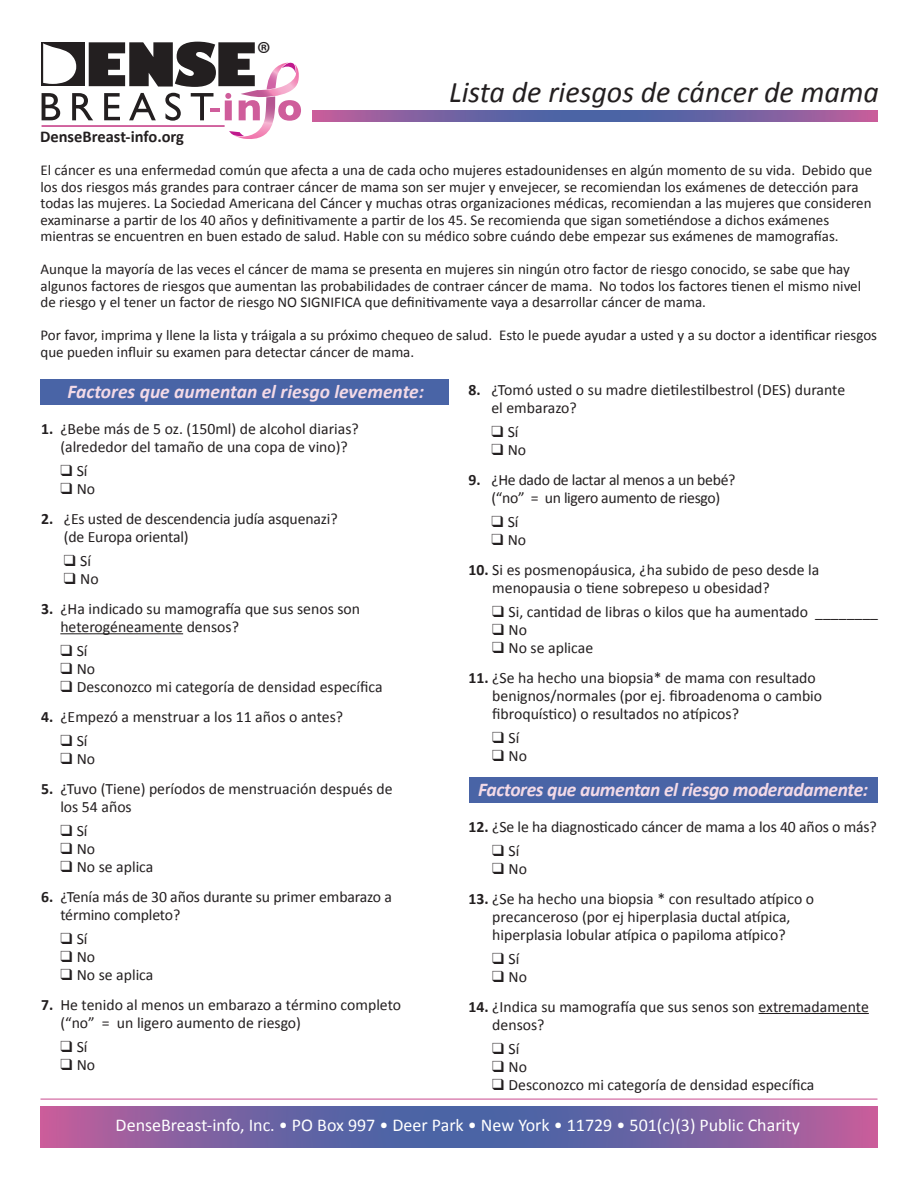
<style>
.page{position:relative;width:918px;height:1188px;background:#fff}
.page>*{position:absolute;margin:0;border:0;box-sizing:border-box;transform-origin:0 0}
.t1{font:33.75px "Myriad Pro";color:#231f20}
.t2{font:italic 30px "Calibri";color:#231f20}
.t3{font:italic 700 19.5px "Calibri";letter-spacing:-.02em;color:#f3dae7}
.t4{font:italic 700 19.5px "Calibri";color:#f3dae7}
.t5{font:18px "Calibri";color:#fff}
.t6{font:700 16.5px "Calibri";color:#231f20}
.t7{font:15.75px/18px "Calibri";color:#231f20}
.t8{font:15.75px/18px "Calibri";letter-spacing:-.02em;color:#231f20;text-align:center}
.t9{font:15px/16.5px "Calibri";color:#231f20}
.s1{font-weight:700}
</style>
<div class="page">
<div style="left:469px;top:777px;width:409px;height:26px;background:#4964a6"></div>
<div style="left:40px;top:379px;width:409px;height:26px;background:#4964a6"></div>
<hr style="left:60px;top:633px;width:123px;height:1px;background:#231f20">
<hr style="left:759px;top:1013px;width:110px;height:1px;background:#231f20">
<svg style="left:40px;top:1107px;width:838px;height:40px;background:#7961a1"></svg>
<hr style="left:40px;top:1099px;width:837px;height:1px;background:#cf5d9b">
<svg style="left:313px;top:111px;width:565px;height:10px;background:#7861a1"></svg>
<div style="left:41px;top:42px;width:44px;height:44px;background:#231f20"></div>
<svg style="left:42px;top:42px;width:259px;height:97px"></svg>
<hr style="left:210px;top:108px;width:10px;height:4px;background:#cf5d9b">
<hr style="left:42px;top:125px;width:183px;height:2px;background:#cf5d9b">
<div style="left:40px;top:130px;width:185px;height:28px;background:#fff"></div>
<p class="t6" style="left:40px;top:126px;width:146px">DenseBreast-info.org</p>
<h1 class="t1" style="left:257px;top:33px;width:16px">®</h1>
<h2 class="t2" style="left:449px;top:74px;width:431px">Lista de riesgos de cáncer de mama</h2>
<p class="t9" style="left:40px;top:161px;width:833px">El cáncer es una enfermedad común que afecta a una de cada ocho mujeres estadounidenses en algún momento de su vida. Debido que los dos riesgos más grandes para contraer cáncer de mama son ser mujer y envejecer, se recomiendan los exámenes de detección para todas las mujeres. La Sociedad Americana del Cáncer y muchas otras organizaciones médicas, recomiendan a las mujeres que consideren examinarse a partir de los 40 años y definitivamente a partir de los 45. Se recomienda que sigan sometiéndose a dichos exámenes mientras se encuentren en buen estado de salud. Hable con su médico sobre cuándo debe empezar sus exámenes de mamografías.</p>
<p class="t9" style="left:40px;top:260px;width:822px">Aunque la mayoría de las veces el cáncer de mama se presenta en mujeres sin ningún otro factor de riesgo conocido, se sabe que hay algunos factores de riesgos que aumentan las probabilidades de contraer cáncer de mama. No todos los factores tienen el mismo nivel de riesgo y el tener un factor de riesgo NO SIGNIFICA que definitivamente vaya a desarrollar cáncer de mama.</p>
<p class="t9" style="left:40px;top:326px;width:838px">Por favor, imprima y llene la lista y tráigala a su próximo chequeo de salud. Esto le puede ayudar a usted y a su doctor a identificar riesgos que pueden influir su examen para detectar cáncer de mama.</p>
<p class="t4" style="left:67px;top:379px;width:358px">Factores que aumentan el riesgo levemente:</p>
<p class="t7" style="left:41px;top:419px;width:319px;text-align:center"><span class="s1">1.</span> ¿Bebe más de 5 oz. (150ml) de alcohol diarias? (alrededor del tamaño de una copa de vino)?</p>
<p class="t7" style="left:60px;top:461px;width:29px">❑ Sí</p>
<p class="t7" style="left:60px;top:479px;width:36px">❑ No</p>
<p class="t7" style="left:64px;top:509px;width:275px;text-indent:-23px"><span class="s1">2.</span> ¿Es usted de descendencia judía asquenazi? (de Europa oriental)</p>
<p class="t7" style="left:64px;top:551px;width:29px">❑ Sí</p>
<p class="t7" style="left:64px;top:569px;width:36px">❑ No</p>
<p class="t7" style="left:60px;top:599px;width:301px;text-indent:-19px"><span class="s1">3.</span> ¿Ha indicado su mamografía que sus senos son heterogéneamente densos?</p>
<p class="t7" style="left:60px;top:641px;width:29px">❑ Sí</p>
<p class="t7" style="left:60px;top:659px;width:36px">❑ No</p>
<p class="t7" style="left:60px;top:677px;width:324px">❑ Desconozco mi categoría de densidad específica</p>
<p class="t7" style="left:41px;top:707px;width:304px"><span class="s1">4.</span> ¿Empezó a menstruar a los 11 años o antes?</p>
<p class="t7" style="left:60px;top:731px;width:29px">❑ Sí</p>
<p class="t7" style="left:60px;top:749px;width:36px">❑ No</p>
<p class="t7" style="left:60px;top:779px;width:334px;text-indent:-19px"><span class="s1">5.</span> ¿Tuvo (Tiene) períodos de menstruación después de los 54 años</p>
<p class="t7" style="left:60px;top:821px;width:29px">❑ Sí</p>
<p class="t7" style="left:60px;top:839px;width:36px">❑ No</p>
<p class="t7" style="left:60px;top:857px;width:95px">❑ No se aplica</p>
<p class="t7" style="left:60px;top:887px;width:333px;text-indent:-19px"><span class="s1">6.</span> ¿Tenía más de 30 años durante su primer embarazo a término completo?</p>
<p class="t7" style="left:60px;top:929px;width:29px">❑ Sí</p>
<p class="t7" style="left:60px;top:947px;width:36px">❑ No</p>
<p class="t7" style="left:60px;top:965px;width:95px">❑ No se aplica</p>
<p class="t7" style="left:60px;top:995px;width:342px;text-indent:-19px"><span class="s1">7.</span> He tenido al menos un embarazo a término completo (“no” = un ligero aumento de riesgo)</p>
<p class="t7" style="left:60px;top:1037px;width:29px">❑ Sí</p>
<p class="t7" style="left:60px;top:1055px;width:36px">❑ No</p>
<p class="t7" style="left:491px;top:380px;width:355px;text-indent:-23px"><span class="s1">8.</span> ¿Tomó usted o su madre dietilestilbestrol (DES) durante el embarazo?</p>
<p class="t7" style="left:491px;top:422px;width:29px">❑ Sí</p>
<p class="t7" style="left:491px;top:440px;width:36px">❑ No</p>
<p class="t8" style="left:469px;top:470px;width:268px"><span class="s1">9.</span> ¿He dado de lactar al menos a un bebé? (“no” = un ligero aumento de riesgo)</p>
<p class="t7" style="left:491px;top:512px;width:29px">❑ Sí</p>
<p class="t7" style="left:491px;top:530px;width:36px">❑ No</p>
<p class="t7" style="left:492px;top:560px;width:329px;text-indent:-24px"><span class="s1">10.</span> Si es posmenopáusica, ¿ha subido de peso desde la menopausia o tiene sobrepeso u obesidad?</p>
<p class="t7" style="left:492px;top:602px;width:387px">❑ Si, cantidad de libras o kilos que ha aumentado ________</p>
<p class="t7" style="left:492px;top:620px;width:36px">❑ No</p>
<p class="t7" style="left:492px;top:638px;width:102px">❑ No se aplicae</p>
<p class="t7" style="left:492px;top:668px;width:331px;text-indent:-24px"><span class="s1">11.</span> ¿Se ha hecho una biopsia* de mama con resultado benignos/normales (por ej. fibroadenoma o cambio fibroquístico) o resultados no atípicos?</p>
<p class="t7" style="left:492px;top:728px;width:29px">❑ Sí</p>
<p class="t7" style="left:492px;top:746px;width:36px">❑ No</p>
<p class="t3" style="left:478px;top:777px;width:391px">Factores que aumentan el riesgo moderadamente:</p>
<p class="t7" style="left:469px;top:817px;width:410px"><span class="s1">12.</span> ¿Se le ha diagnosticado cáncer de mama a los 40 años o más?</p>
<p class="t7" style="left:492px;top:841px;width:29px">❑ Sí</p>
<p class="t7" style="left:492px;top:859px;width:36px">❑ No</p>
<p class="t7" style="left:469px;top:889px;width:347px;text-align:center"><span class="s1">13.</span> ¿Se ha hecho una biopsia * con resultado atípico o precanceroso (por ej hiperplasia ductal atípica, hiperplasia lobular atípica o papiloma atípico?</p>
<p class="t7" style="left:492px;top:949px;width:29px">❑ Sí</p>
<p class="t7" style="left:492px;top:967px;width:36px">❑ No</p>
<p class="t7" style="left:492px;top:997px;width:378px;text-indent:-24px"><span class="s1">14.</span> ¿Indica su mamografía que sus senos son extremadamente densos?</p>
<p class="t7" style="left:492px;top:1039px;width:29px">❑ Sí</p>
<p class="t7" style="left:492px;top:1057px;width:36px">❑ No</p>
<p class="t7" style="left:492px;top:1075px;width:324px">❑ Desconozco mi categoría de densidad específica</p>
<p class="t5" style="left:116px;top:1114px;width:686px">DenseBreast-info, Inc. • PO Box 997 • Deer Park • New York • 11729 • 501(c)(3) Public Charity</p>
</div>
